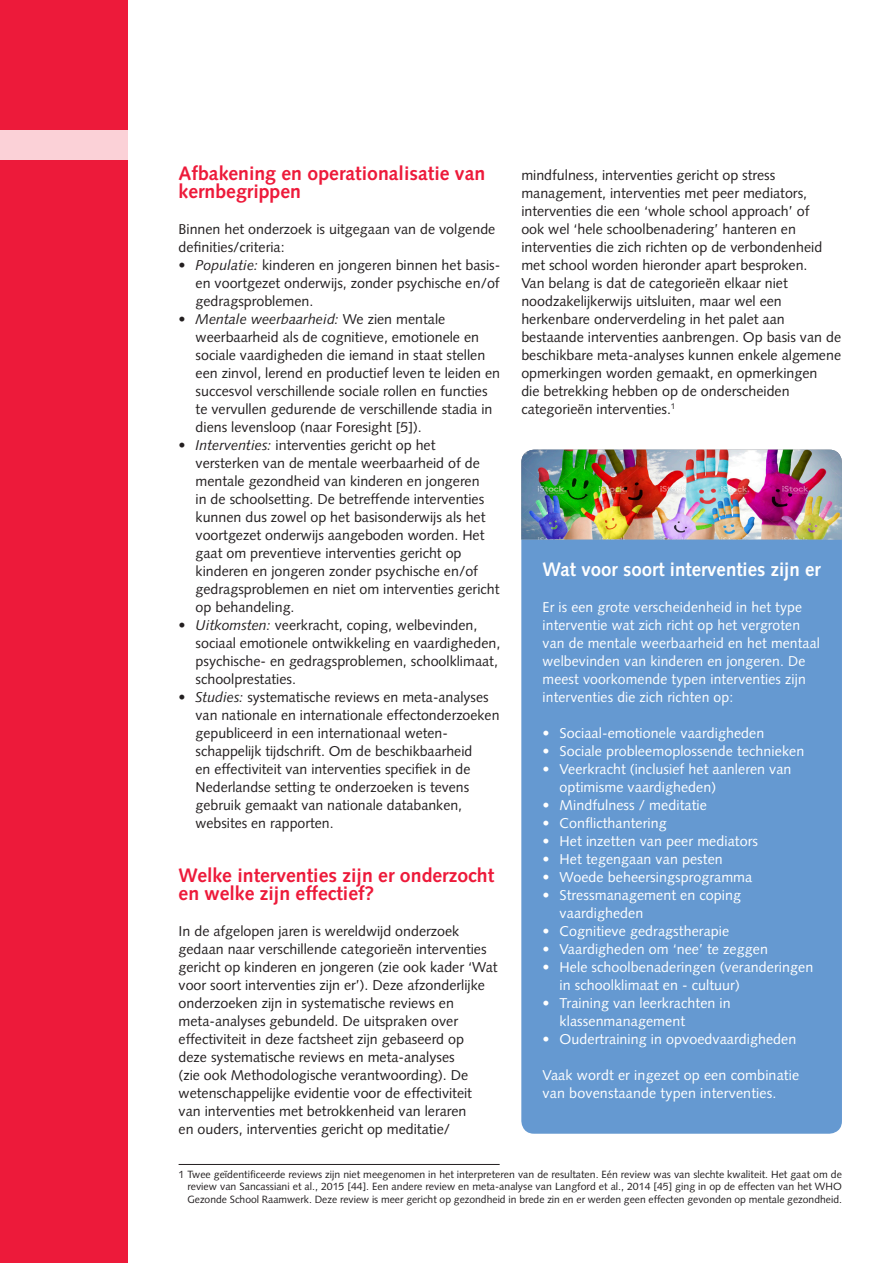
<style>
.page{position:relative;width:893px;height:1263px;background:#fff}
.page>*{position:absolute;margin:0;border:0;box-sizing:border-box;transform-origin:0 0}
._02-Subkop_rood_bold{font:700 19.5px/18px "Syntax LT Std";color:#ed1a3a}
._05-Kop_gekleurd_kad{font:700 19.5px "Syntax LT Std";color:#fff;scale:.96 1}
._03-brood{font:14.25px/18px "Syntax LT Std";color:#231f20}
._06-Brood_gekleurd_k{font:14.25px/18px "Syntax LT Std";letter-spacing:.005em;color:#fff}
._10-Voetnoot{font:10.5px/12.6px "Syntax LT Std";color:#231f20;text-align:justify}
.s1{font-style:italic}
</style>
<div class="page">
<div style="left:0;top:0;width:128px;height:1263px;background:#ed1a3a"></div>
<div style="left:0;top:130px;width:128px;height:29px;background:#fbd1d7"></div>
<img style="left:521px;top:450px;width:321px;height:90px">
<div style="left:521px;top:540px;width:321px;height:594px;background:#6599d1"></div>
<hr style="left:179px;top:1164px;width:321px;height:1px;background:#231f20">
<p class="_02-Subkop_rood_bold" style="left:179px;top:164px;width:308px">Afbakening en operationalisatie van kernbegrippen</p>
<p class="_03-brood" style="left:179px;top:220px;width:318px">Binnen het onderzoek is uitgegaan van de volgende definities/criteria:</p>
<p class="_03-brood" style="left:196px;top:256px;width:306px;text-align:justify;text-indent:-17px">• <span class="s1">Populatie:</span> kinderen en jongeren binnen het basis&shy;en voortgezet onderwijs, zonder psychische en/of gedragsproblemen.</p>
<p class="_03-brood" style="left:196px;top:310px;width:306px;text-indent:-17px">• <span class="s1">Mentale weerbaarheid:</span> We zien mentale weerbaarheid als de cognitieve, emotionele en sociale vaardigheden die iemand in staat stellen een zinvol, lerend en productief leven te leiden en succesvol verschillende sociale rollen en functies te vervullen gedurende de verschillende stadia in diens levensloop (naar Foresight [5]).</p>
<p class="_03-brood" style="left:196px;top:436px;width:305px;text-indent:-17px">• <span class="s1">Interventies:</span> interventies gericht op het versterken van de mentale weerbaarheid of de mentale gezondheid van kinderen en jongeren<br>in de schoolsetting. De betreffende interventies kunnen dus zowel op het basisonderwijs als het voortgezet onderwijs aangeboden worden. Het gaat om preventieve interventies gericht op kinderen en jongeren zonder psychische en/of gedragsproblemen en niet om interventies gericht op behandeling.</p>
<p class="_03-brood" style="left:196px;top:616px;width:306px;text-indent:-17px">• <span class="s1">Uitkomsten:</span> veerkracht, coping, welbevinden, sociaal emotionele ontwikkeling en vaardigheden, psychische- en gedragsproblemen, schoolklimaat, schoolprestaties.</p>
<p class="_03-brood" style="left:196px;top:688px;width:305px;text-indent:-17px">• <span class="s1">Studies:</span> systematische reviews en meta-analyses van nationale en internationale effectonderzoeken gepubliceerd in een internationaal weten&shy;schappelijk tijdschrift. Om de beschikbaarheid<br>en effectiviteit van interventies specifiek in de Nederlandse setting te onderzoeken is tevens gebruik gemaakt van nationale databanken, websites en rapporten.</p>
<p class="_02-Subkop_rood_bold" style="left:179px;top:866px;width:317px">Welke interventies zijn er onderzocht en welke zijn effectief?</p>
<p class="_03-brood" style="left:179px;top:922px;width:321px">In de afgelopen jaren is wereldwijd onderzoek gedaan naar verschillende categorieën interventies gericht op kinderen en jongeren (zie ook kader ‘Wat voor soort interventies zijn er’). Deze afzonderlijke onderzoeken zijn in systematische reviews en meta-analyses gebundeld. De uitspraken over effectiviteit in deze factsheet zijn gebaseerd op<br>deze systematische reviews en meta-analyses<br>(zie ook Methodologische verantwoording). De wetenschappelijke evidentie voor de effectiviteit van interventies met betrokkenheid van leraren<br>en ouders, interventies gericht op meditatie/</p>
<p class="_03-brood" style="left:521px;top:166px;width:321px">mindfulness, interventies gericht op stress management, interventies met peer mediators, interventies die een ‘whole school approach’ of<br>ook wel ‘hele schoolbenadering’ hanteren en interventies die zich richten op de verbondenheid met school worden hieronder apart besproken.<br>Van belang is dat de categorieën elkaar niet noodzakelijkerwijs uitsluiten, maar wel een herkenbare onderverdeling in het palet aan bestaande interventies aanbrengen. Op basis van de beschikbare meta-analyses kunnen enkele algemene opmerkingen worden gemaakt, en opmerkingen<br>die betrekking hebben op de onderscheiden categorieën interventies.<sup>1</sup></p>
<p class="_05-Kop_gekleurd_kad" style="left:543px;top:558px;width:291px">Wat voor soort interventies zijn er</p>
<p class="_06-Brood_gekleurd_k" style="left:543px;top:598px;width:279px">Er is een grote verscheidenheid in het type interventie wat zich richt op het vergroten van de mentale weerbaarheid en het mentaal welbevinden van kinderen en jongeren. De meest voorkomende typen interventies zijn interventies die zich richten op:</p>
<p class="_06-Brood_gekleurd_k" style="left:543px;top:724px;width:223px">• Sociaal-emotionele vaardigheden</p>
<p class="_06-Brood_gekleurd_k" style="left:543px;top:742px;width:263px">• Sociale probleemoplossende technieken</p>
<p class="_06-Brood_gekleurd_k" style="left:560px;top:760px;width:233px;text-indent:-17px">• Veerkracht (inclusief het aanleren van optimisme vaardigheden)</p>
<p class="_06-Brood_gekleurd_k" style="left:543px;top:796px;width:166px">• Mindfulness / meditatie</p>
<p class="_06-Brood_gekleurd_k" style="left:543px;top:814px;width:126px">• Conflicthantering</p>
<p class="_06-Brood_gekleurd_k" style="left:543px;top:832px;width:217px">• Het inzetten van peer mediators</p>
<p class="_06-Brood_gekleurd_k" style="left:543px;top:850px;width:182px">• Het tegengaan van pesten</p>
<p class="_06-Brood_gekleurd_k" style="left:543px;top:868px;width:211px">• Woede beheersingsprogramma</p>
<p class="_06-Brood_gekleurd_k" style="left:560px;top:886px;width:183px;text-indent:-17px">• Stressmanagement en coping vaardigheden</p>
<p class="_06-Brood_gekleurd_k" style="left:543px;top:922px;width:188px">• Cognitieve gedragstherapie</p>
<p class="_06-Brood_gekleurd_k" style="left:543px;top:940px;width:227px">• Vaardigheden om ‘nee’ te zeggen</p>
<p class="_06-Brood_gekleurd_k" style="left:560px;top:958px;width:255px;text-indent:-17px">• Hele schoolbenaderingen (veranderingen in schoolklimaat en - cultuur)</p>
<p class="_06-Brood_gekleurd_k" style="left:560px;top:994px;width:173px;text-indent:-17px">• Training van leerkrachten in klassenmanagement</p>
<p class="_06-Brood_gekleurd_k" style="left:543px;top:1030px;width:255px">• Oudertraining in opvoedvaardigheden</p>
<p class="_06-Brood_gekleurd_k" style="left:543px;top:1066px;width:258px">Vaak wordt er ingezet op een combinatie van bovenstaande typen interventies.</p>
<p class="_10-Voetnoot" style="left:187px;top:1168px;width:656px;text-indent:-9px">1 Twee geïdentificeerde reviews zijn niet meegenomen in het interpreteren van de resultaten. Eén review was van slechte kwaliteit. Het gaat om de review van Sancassiani et al., 2015 [44]. Een andere review en meta-analyse van Langford et al., 2014 [45] ging in op de effecten van het WHO Gezonde School Raamwerk. Deze review is meer gericht op gezondheid in brede zin en er werden geen effecten gevonden op mentale gezondheid.</p>
</div>
